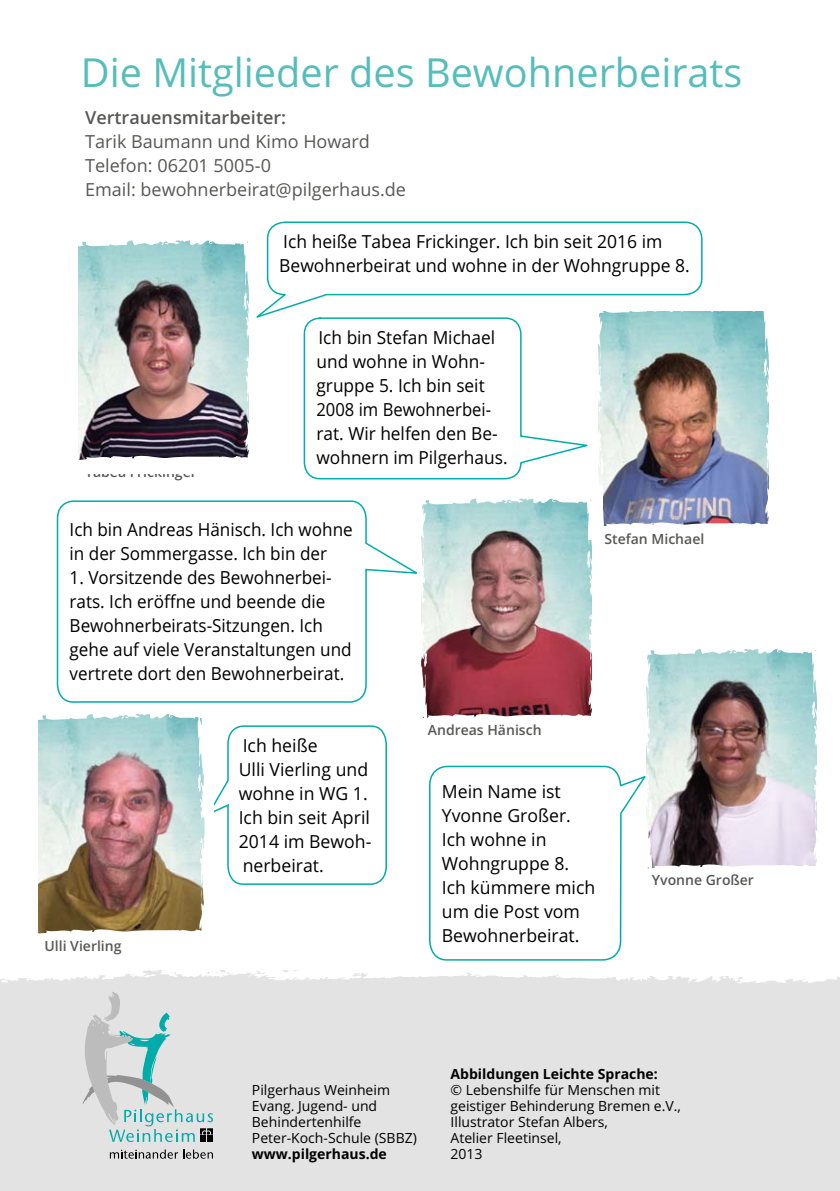
<style>
.page{position:relative;width:840px;height:1191px;background:#fff}
.page>*{position:absolute;margin:0;border:0;box-sizing:border-box;transform-origin:0 0}
.t1{font:40px "Open Sans";color:#55bdba}
.t2{font:18px/24px "Open Sans";color:#000}
.t3{font:18px/24px "Open Sans";color:#000;scale:.95 1}
.t4{font:18px/24px "Open Sans";color:#000;scale:.96 1}
.t5{font:18px/24px "Open Sans";color:#575756}
.t6{font:14px/16px "Open Sans";color:#000}
.t7{font:600 14px "Open Sans";color:#575756}
.s1{font-weight:600}
.s2{font-weight:700}
</style>
<div class="page">
<div style="left:0;top:970px;width:839px;height:221px;background:#e3e3e3"></div>
<img style="left:407px;top:295px;width:410px;height:574px">
<div style="left:303px;top:317px;width:218px;height:162px;border:2px solid #00aca9;border-radius:16px"></div>
<div style="left:267px;top:221px;width:435px;height:74px;border:2px solid #00aca9;border-radius:17px"></div>
<svg style="left:56px;top:499px;width:366px;height:204px"></svg>
<svg style="left:428px;top:765px;width:220px;height:196px"></svg>
<img style="left:78px;top:240px;width:181px;height:220px">
<svg style="left:38px;top:714px;width:349px;height:220px"></svg>
<svg style="left:110px;top:1149px;width:103px;height:9px"></svg>
<svg style="left:83px;top:991px;width:130px;height:151px;background:#c9d6d5"></svg>
<h2 class="t1" style="left:81px;top:57px;width:662px">Die Mitglieder des Bewohnerbeirats</h2>
<p class="t5" style="left:85px;top:107px;width:322px"><span class="s1">Vertrauensmitarbeiter:<br></span>Tarik Baumann und Kimo Howard<br>Telefon: 06201 5005-0<br>Email: bewohnerbeirat@pilgerhaus.de</p>
<h3 class="t7" style="left:85px;top:467px;width:113px">Tabea Frickinger</h3>
<p class="t2" style="left:279px;top:231px;width:411px">Ich heiße Tabea Frickinger. Ich bin seit 2016 im<br>Be wohner beirat und wohne in der Wohngruppe 8.</p>
<p class="t4" style="left:316px;top:327px;width:200px">Ich bin Stefan Michael und wohne in Wohn&shy;gruppe 5. Ich bin seit<br>2008 im Bewohnerbei&shy;rat. Wir helfen den Be&shy;wohnern im Pilgerhaus.</p>
<p class="t3" style="left:70px;top:520px;width:299px">Ich bin Andreas Hänisch. Ich wohne in der Sommergasse. Ich bin der</p>
<p class="t3" style="left:70px;top:568px;width:298px">1. Vorsitzende des Bewohnerbei&shy;rats. Ich eröffne und beende die Bewohnerbeirats-Sitzungen. Ich gehe auf viele Veranstaltungen und vertrete dort den Bewohnerbeirat.</p>
<h3 class="t7" style="left:44px;top:940px;width:78px">Ulli Vierling</h3>
<p class="t2" style="left:238px;top:735px;width:134px">Ich heiße<br>Ulli Vierling und wohne in WG 1.<br>Ich bin seit April<br>2014 im Bewoh&shy;nerbeirat.</p>
<h3 class="t7" style="left:604px;top:533px;width:101px">Stefan Michael</h3>
<h3 class="t7" style="left:427px;top:724px;width:115px">Andreas Hänisch</h3>
<p class="t2" style="left:441px;top:781px;width:155px">Mein Name ist<br>Yvonne Großer.<br>Ich wohne in<br>Wohngruppe 8.<br>Ich kümmere mich um die Post vom<br>Bewohnerbeirat.</p>
<h3 class="t7" style="left:651px;top:874px;width:103px">Yvonne Großer</h3>
<p class="t6" style="left:252px;top:1082px;width:166px">Pilgerhaus Weinheim<br>Evang. Jugend- und<br>Behindertenhilfe<br>Peter-Koch-Schule (SBBZ) <span class="s2">www.pilgerhaus.de</span></p>
<p class="t6" style="left:450px;top:1066px;width:232px"><span class="s2">Abbildungen Leichte Sprache:<br></span>© Lebenshilfe für Menschen mit geistiger Behinderung Bremen e.V.,<br>Illustrator Stefan Albers,<br>Atelier Fleetinsel,<br>2013</p>
</div>
